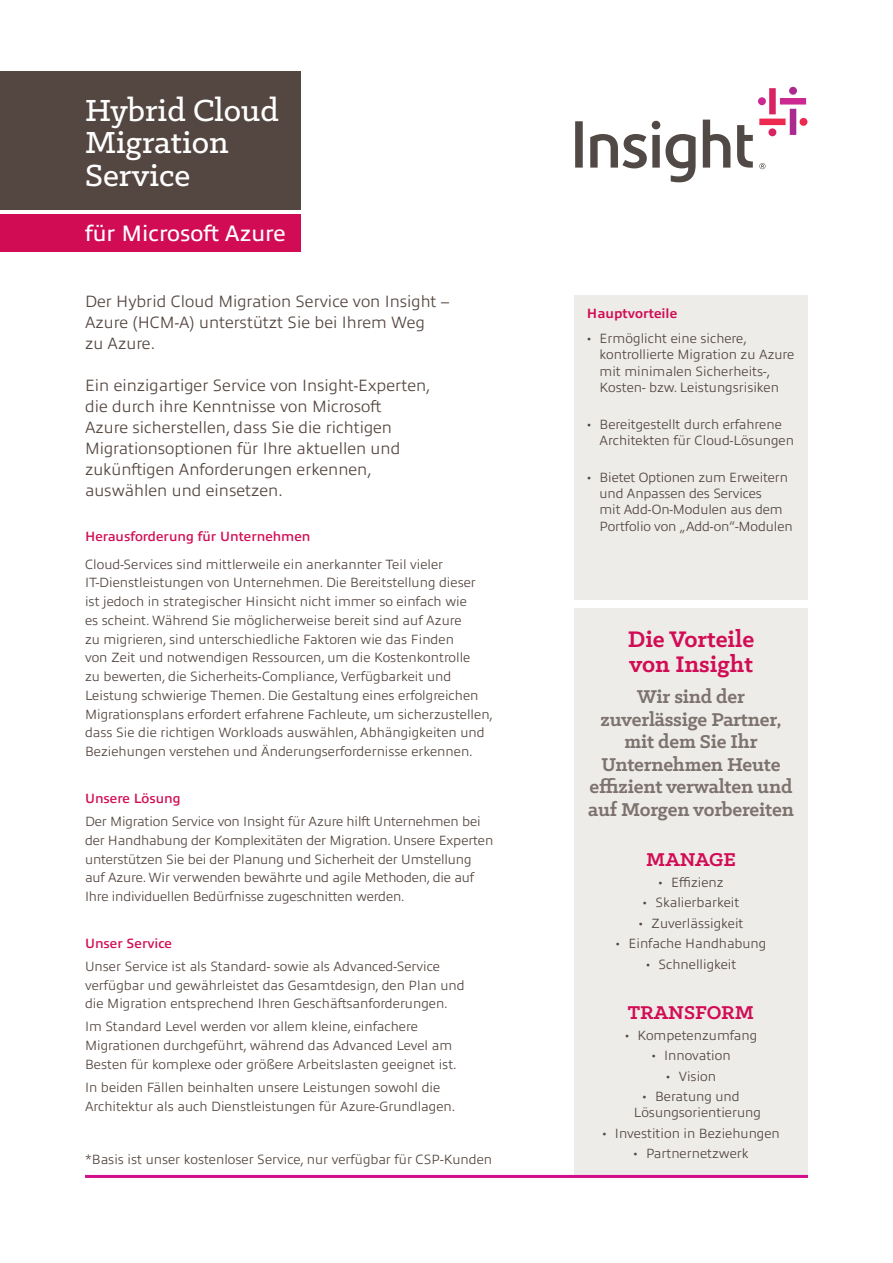
<style>
.page{position:relative;width:893px;height:1263px;background:#fff}
.page>*{position:absolute;margin:0;border:0;box-sizing:border-box;transform-origin:0 0}
.t1{font:500 34.5px/32.4px "Klinic Slab";color:#fff}
.t2{font:700 25.5px/25.5px "Klinic Slab";color:#d20c54}
.t3{font:22.5px "Allumi Pro";color:#fff}
.t4{font:700 21px/22.5px "Klinic Slab";letter-spacing:-.01em;color:#7d726d;text-align:center}
.t5{font:700 21px "Klinic Slab";color:#d20c54}
.t6{font:300 16.5px/21px "Allumi Pro";color:#544640}
.t7{font:300 13.5px/18.8px "Allumi Pro";color:#544640}
.t8{font:600 13.5px "Allumi Pro";color:#d20c54}
.t9{font:700 13.5px "Allumi Pro";color:#d20c54}
.s1{font-family:"Klinic Slab";font-weight:400}
</style>
<div class="page">
<div style="left:574px;top:608px;width:234px;height:570px;background:#edece9"></div>
<svg style="left:575px;top:87px;width:232px;height:95px"></svg>
<hr style="left:85px;top:1175px;width:723px;height:3px;background:#d20e8c">
<div style="left:0;top:71px;width:300px;height:139px;background:#544640"></div>
<div style="left:0;top:214px;width:300px;height:38px;background:#d20c54"></div>
<div style="left:574px;top:295px;width:234px;height:305px;background:#edece9"></div>
<h1 class="t1" style="left:85px;top:93px;width:195px">Hybrid Cloud<br>Migration<br>Service</h1>
<h3 class="t3" style="left:85px;top:217px;width:202px">für Microsoft Azure</h3>
<p class="t6" style="left:85px;top:290px;width:366px">Der Hybrid Cloud Migration Service von Insight –<br>Azure (HCM-A) unterstützt Sie bei Ihrem Weg<br>zu Azure.</p>
<p class="t6" style="left:85px;top:374px;width:347px">Ein einzigartiger Service von Insight-Experten, die durch ihre Kenntnisse von Microsoft<br>Azure sicherstellen, dass Sie die richtigen Migrationsoptionen für Ihre aktuellen und zukünftigen Anforderungen erkennen, auswählen und einsetzen.</p>
<p class="t8" style="left:85px;top:527px;width:227px">Herausforderung für Unternehmen</p>
<p class="t7" style="left:85px;top:554px;width:410px">Cloud-Services sind mittlerweile ein anerkannter Teil vieler IT-Dienstleistungen von Unternehmen. Die Bereitstellung dieser ist jedoch in strategischer Hinsicht nicht immer so einfach wie<br>es scheint. Während Sie möglicherweise bereit sind auf Azure<br>zu migrieren, sind unterschiedliche Faktoren wie das Finden<br>von Zeit und notwendigen Ressourcen, um die Kostenkontrolle<br>zu bewerten, die Sicherheits-Compliance, Verfügbarkeit und Leistung schwierige Themen. Die Gestaltung eines erfolgreichen Migrationsplans erfordert erfahrene Fachleute, um sicherzustellen, dass Sie die richtigen Workloads auswählen, Abhängigkeiten und Beziehungen verstehen und Änderungserfordernisse erkennen.</p>
<p class="t8" style="left:85px;top:788px;width:97px">Unsere Lösung</p>
<p class="t7" style="left:85px;top:811px;width:410px">Der Migration Service von Insight für Azure hilft Unternehmen bei der Handhabung der Komplexitäten der Migration. Unsere Experten unterstützen Sie bei der Planung und Sicherheit der Umstellung auf Azure. Wir verwenden bewährte und agile Methoden, die auf Ihre individuellen Bedürfnisse zugeschnitten werden.</p>
<p class="t8" style="left:85px;top:933px;width:89px">Unser Service</p>
<p class="t7" style="left:85px;top:956px;width:381px">Unser Service ist als Standard- sowie als Advanced-Service verfügbar und gewährleistet das Gesamtdesign, den Plan und die Migration entsprechend Ihren Geschäftsanforderungen.</p>
<p class="t7" style="left:85px;top:1016px;width:373px">Im Standard Level werden vor allem kleine, einfachere<br>Migrationen durchgeführt, während das Advanced Level am<br>Besten für komplexe oder größere Arbeitslasten geeignet ist.</p>
<p class="t7" style="left:85px;top:1077px;width:372px">In beiden Fällen beinhalten unsere Leistungen sowohl die<br>Architektur als auch Dienstleistungen für Azure-Grundlagen.</p>
<p class="t7" style="left:85px;top:1149px;width:409px">*Basis ist unser kostenloser Service, nur verfügbar für CSP-Kunden</p>
<p class="t9" style="left:587px;top:303px;width:92px">Hauptvorteile</p>
<p class="t7" style="left:600px;top:329px;width:196px;line-height:16.5px;text-indent:-13px"><span class="s1">•</span> Ermöglicht eine sichere, kontrollierte Migration zu Azure mit minimalen Sicherheits-,<br>Kosten- bzw. Leistungsrisiken</p>
<p class="t7" style="left:600px;top:415px;width:196px;line-height:16.2px;text-indent:-13px"><span class="s1">•</span> Bereitgestellt durch erfahrene<br>Architekten für Cloud-Lösungen</p>
<p class="t7" style="left:600px;top:468px;width:195px;line-height:16.2px;text-indent:-13px"><span class="s1">•</span> Bietet Optionen zum Erweitern und Anpassen des Services<br>mit Add-On-Modulen aus dem<br>Portfolio von „Add-on“-Modulen</p>
<h2 class="t2" style="left:628px;top:626px;width:128px">Die Vorteile von Insight</h2>
<h3 class="t4" style="left:588px;top:685px;width:207px">Wir sind der zuverlässige Partner, mit dem Sie Ihr<br>Unternehmen Heute effizient verwalten und auf Morgen vorbereiten</h3>
<h3 class="t5" style="left:646px;top:846px;width:91px">MANAGE</h3>
<p class="t7" style="left:658px;top:872px;width:67px"><span class="s1">•</span> Effizienz</p>
<p class="t7" style="left:643px;top:892px;width:98px"><span class="s1">•</span> Skalierbarkeit</p>
<p class="t7" style="left:638px;top:913px;width:106px"><span class="s1">•</span> Zuverlässigkeit</p>
<p class="t7" style="left:616px;top:933px;width:152px"><span class="s1">•</span> Einfache Handhabung</p>
<p class="t7" style="left:646px;top:954px;width:92px"><span class="s1">•</span> Schnelligkeit</p>
<h3 class="t5" style="left:628px;top:999px;width:128px">TRANSFORM</h3>
<p class="t7" style="left:625px;top:1025px;width:134px"><span class="s1">•</span> Kompetenzumfang</p>
<p class="t7" style="left:651px;top:1045px;width:81px"><span class="s1">•</span> Innovation</p>
<p class="t7" style="left:666px;top:1065px;width:52px"><span class="s1">•</span> Vision</p>
<p class="t7" style="left:634px;top:1087px;width:129px;line-height:16.2px;text-indent:8px"><span class="s1">•</span> Beratung und<br>Lösungsorientierung</p>
<p class="t7" style="left:602px;top:1123px;width:179px"><span class="s1">•</span> Investition in Beziehungen</p>
<p class="t7" style="left:633px;top:1143px;width:117px"><span class="s1">•</span> Partnernetzwerk</p>
</div>
